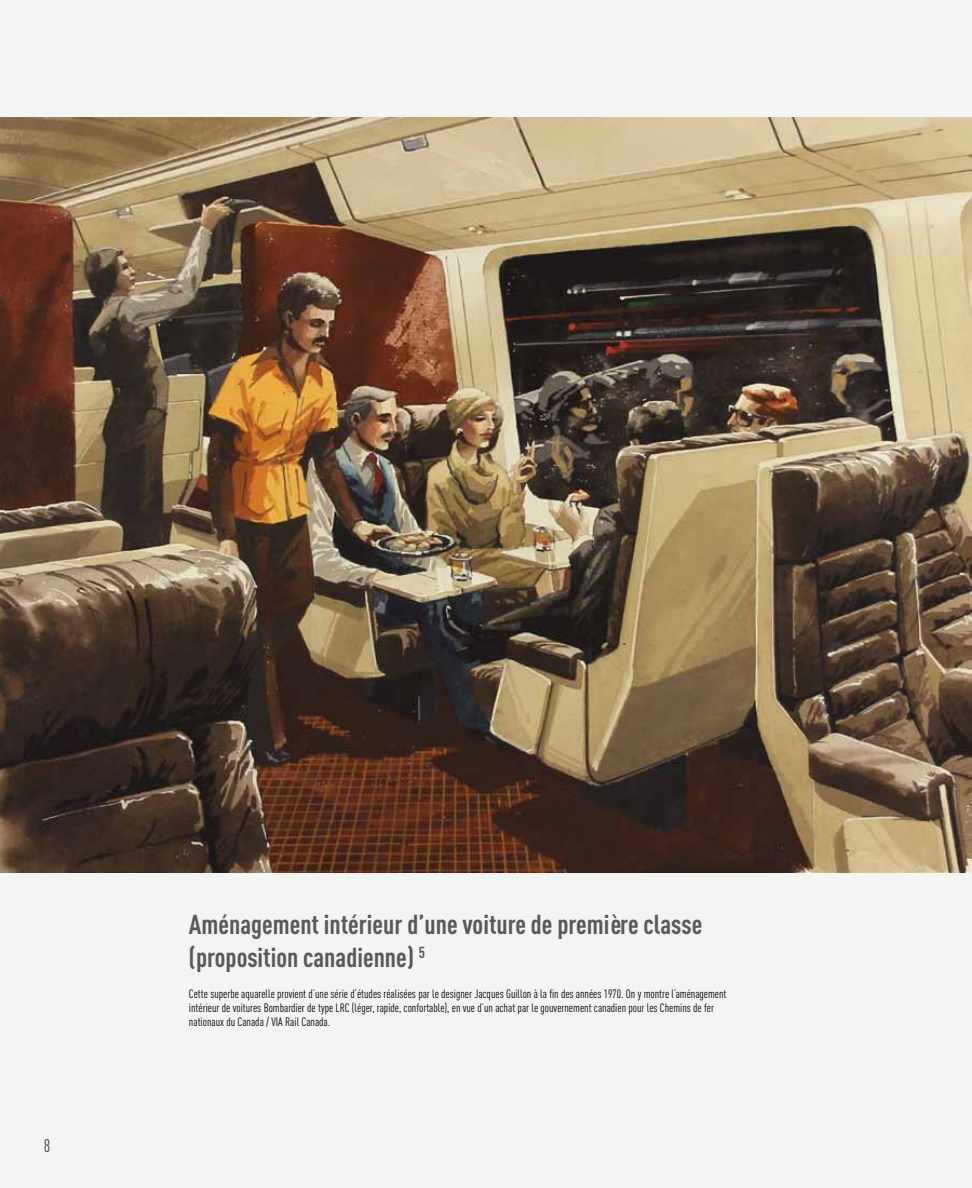
<style>
.page{position:relative;width:972px;height:1188px;background:#f4f4f2}
.page>*{position:absolute;margin:0;border:0;box-sizing:border-box;transform-origin:0 0}
.t1{font:700 27px/32.4px "DIN Cond";color:#58595b}
.t2{font:18px "DIN Cond";color:#414042}
.t3{font:12px/14.4px "DIN Cond";color:#000}
</style>
<div class="page">
<img style="left:0;top:117px;width:972px;height:756px">
<h2 class="t2" style="left:44px;top:1136px;width:8px">8</h2>
<h1 class="t1" style="left:189px;top:908px;width:515px">Aménagement intérieur d’une voiture de première classe (proposition canadienne) <sup>5</sup></h1>
<p class="t3" style="left:189px;top:986px;width:539px">Cette superbe aquarelle provient d’une série d’études réalisées par le designer Jacques Guillon à la fin des années 1970. On y montre l’aménagement intérieur de voitures Bombardier de type LRC (léger, rapide, confortable), en vue d’un achat par le gouvernement canadien pour les Chemins de fer nationaux du Canada / VIA Rail Canada.</p>
</div>
